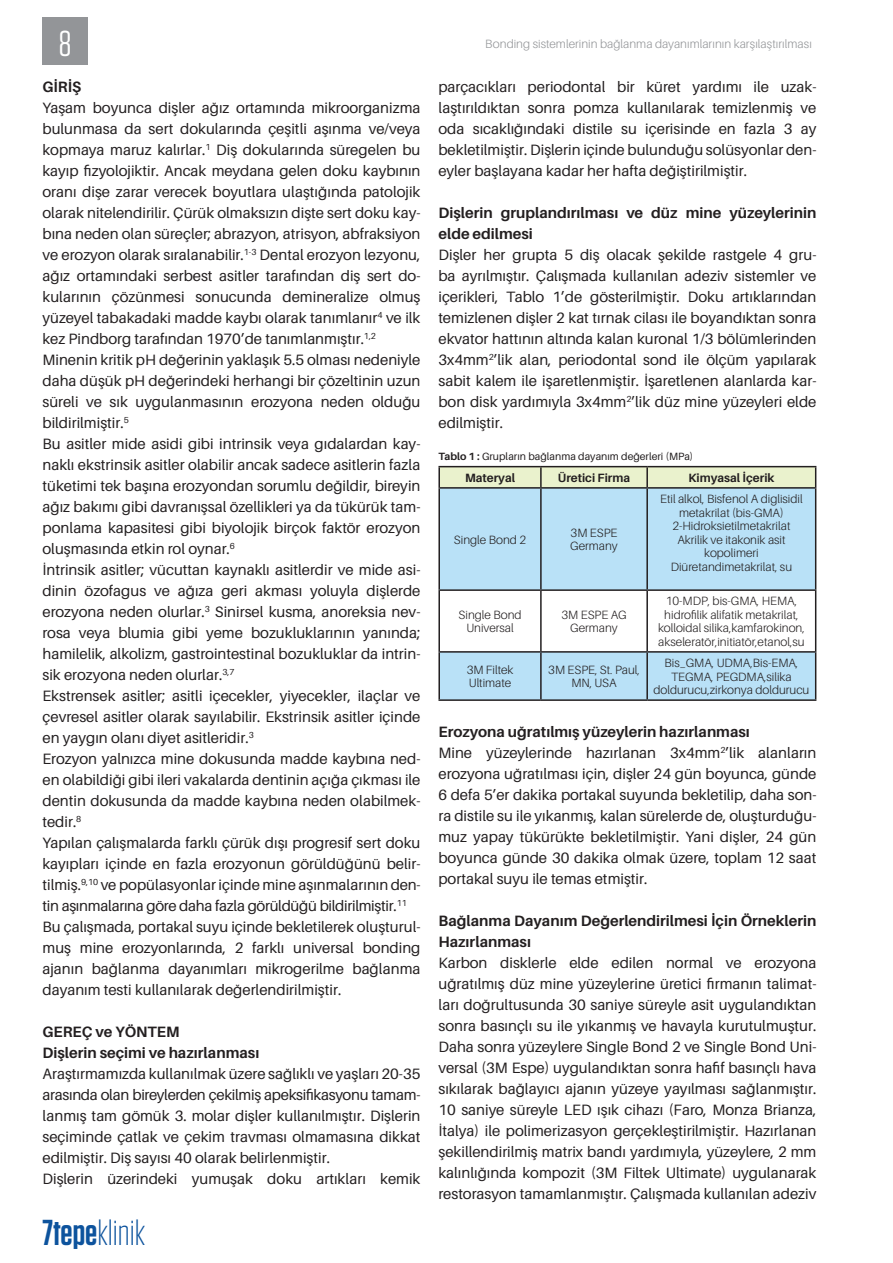
<style>
.page{position:relative;width:893px;height:1263px;background:#fff}
.page>*{position:absolute;margin:0;border:0;box-sizing:border-box;transform-origin:0 0}
.t1{font:300 36px "Tungsten";color:#0d539d}
.t2{font:36px "Tungsten";color:#fff}
.t3{font:15px/21px "Aileron";color:#231f20;text-align:justify}
.t4{font:700 15px/21px "Aileron";color:#231f20}
.t5{font:300 12px/13.5px "Aileron";color:#231f20;text-align:center}
.t6{font:300 12px "Aileron";letter-spacing:.005em;color:#939598}
.t7{font:700 12px "Aileron";color:#231f20}
.t8{font:10.5px "Aileron";color:#231f20}
.s1{font-weight:600}
.s2{font-weight:700}
</style>
<div class="page">
<div style="left:43px;top:18px;width:45px;height:47px;background:#939598"></div>
<svg style="left:440px;top:489px;width:375px;height:210px;fill:#b9e1f7"></svg>
<hr style="left:438px;top:466px;width:103px;height:1px;background:#231f20">
<hr style="left:438px;top:467px;width:2px;height:20px;background:#231f20">
<hr style="left:541px;top:466px;width:106px;height:1px;background:#231f20">
<hr style="left:647px;top:466px;width:169px;height:1px;background:#231f20">
<div style="left:439px;top:467px;width:377px;height:20px;background:#eaf2cd"></div>
<hr style="left:438px;top:487px;width:103px;height:2px;background:#231f20">
<hr style="left:438px;top:489px;width:2px;height:100px;background:#231f20">
<hr style="left:541px;top:487px;width:106px;height:2px;background:#231f20">
<hr style="left:540px;top:489px;width:2px;height:100px;background:#231f20">
<hr style="left:647px;top:487px;width:169px;height:2px;background:#231f20">
<hr style="left:646px;top:489px;width:2px;height:100px;background:#231f20">
<hr style="left:815px;top:489px;width:1px;height:100px;background:#231f20">
<hr style="left:438px;top:589px;width:103px;height:2px;background:#231f20">
<hr style="left:438px;top:591px;width:2px;height:60px;background:#231f20">
<hr style="left:541px;top:589px;width:106px;height:2px;background:#231f20">
<hr style="left:540px;top:591px;width:2px;height:60px;background:#231f20">
<hr style="left:647px;top:589px;width:169px;height:2px;background:#231f20">
<hr style="left:646px;top:591px;width:2px;height:60px;background:#231f20">
<hr style="left:815px;top:591px;width:1px;height:60px;background:#231f20">
<hr style="left:438px;top:651px;width:103px;height:2px;background:#231f20">
<hr style="left:438px;top:653px;width:2px;height:46px;background:#231f20">
<hr style="left:541px;top:651px;width:106px;height:2px;background:#231f20">
<hr style="left:540px;top:653px;width:2px;height:46px;background:#231f20">
<hr style="left:647px;top:651px;width:169px;height:2px;background:#231f20">
<hr style="left:646px;top:653px;width:2px;height:46px;background:#231f20">
<hr style="left:815px;top:653px;width:1px;height:46px;background:#231f20">
<hr style="left:438px;top:699px;width:103px;height:2px;background:#231f20">
<hr style="left:541px;top:699px;width:106px;height:2px;background:#231f20">
<hr style="left:647px;top:699px;width:169px;height:2px;background:#231f20">
<h1 class="t2" style="left:59px;top:25px;width:14px">8</h1>
<p class="t4" style="left:43px;top:77px;width:40px">GİRİŞ</p>
<p class="t3" style="left:43px;top:98px;width:379px">Yaşam boyunca dişler ağız ortamında mikroorganizma bulunmasa da sert dokularında çeşitli aşınma ve/veya kopmaya maruz kalırlar.<sup>1</sup> Diş dokularında süregelen bu kayıp fizyolojiktir. Ancak meydana gelen doku kaybının oranı dişe zarar verecek boyutlara ulaştığında patolojik olarak nitelendirilir. Çürük olmaksızın dişte sert doku kay&shy;bına neden olan süreçler; abrazyon, atrisyon, abfraksiyon ve erozyon olarak sıralanabilir.<sup>1-3</sup> Dental erozyon lezyonu, ağız ortamındaki serbest asitler tarafından diş sert do&shy;kularının çözünmesi sonucunda demineralize olmuş yüzeyel tabakadaki madde kaybı olarak tanımlanır<sup>4</sup> ve ilk kez Pindborg tarafından 1970’de tanımlanmıştır.<sup>1,2</sup></p>
<p class="t3" style="left:43px;top:350px;width:379px">Minenin kritik pH değerinin yaklaşık 5.5 olması nedeniyle daha düşük pH değerindeki herhangi bir çözeltinin uzun süreli ve sık uygulanmasının erozyona neden olduğu bildirilmiştir.<sup>5</sup></p>
<p class="t3" style="left:43px;top:434px;width:379px">Bu asitler mide asidi gibi intrinsik veya gıdalardan kay&shy;naklı ekstrinsik asitler olabilir ancak sadece asitlerin fazla tüketimi tek başına erozyondan sorumlu değildir, bireyin ağız bakımı gibi davranışsal özellikleri ya da tükürük tam&shy;ponlama kapasitesi gibi biyolojik birçok faktör erozyon oluşmasında etkin rol oynar.<sup>6</sup></p>
<p class="t3" style="left:43px;top:560px;width:379px">İntrinsik asitler; vücuttan kaynaklı asitlerdir ve mide asi&shy;dinin özofagus ve ağıza geri akması yoluyla dişlerde erozyona neden olurlar.<sup>3</sup> Sinirsel kusma, anoreksia nev&shy;rosa veya blumia gibi yeme bozukluklarının yanında; hamilelik, alkolizm, gastrointestinal bozukluklar da intrin&shy;sik erozyona neden olurlar.<sup>3,7</sup></p>
<p class="t3" style="left:43px;top:686px;width:379px">Ekstrensek asitler; asitli içecekler, yiyecekler, ilaçlar ve çevresel asitler olarak sayılabilir. Ekstrinsik asitler içinde en yaygın olanı diyet asitleridir.<sup>3</sup></p>
<p class="t3" style="left:43px;top:749px;width:379px">Erozyon yalnızca mine dokusunda madde kaybına ned&shy;en olabildiği gibi ileri vakalarda dentinin açığa çıkması ile dentin dokusunda da madde kaybına neden olabilmek&shy;tedir.<sup>8</sup></p>
<p class="t3" style="left:43px;top:833px;width:379px">Yapılan çalışmalarda farklı çürük dışı progresif sert doku kayıpları içinde en fazla erozyonun görüldüğünü belir&shy;tilmiş.<sup>9,10</sup> ve popülasyonlar içinde mine aşınmalarının den&shy;tin aşınmalarına göre daha fazla görüldüğü bildirilmiştir.<sup>11</sup></p>
<p class="t3" style="left:43px;top:917px;width:379px">Bu çalışmada, portakal suyu içinde bekletilerek oluşturul&shy;muş mine erozyonlarında, 2 farklı universal bonding ajanın bağlanma dayanımları mikrogerilme bağlanma dayanım testi kullanılarak değerlendirilmiştir.</p>
<p class="t4" style="left:43px;top:1022px;width:139px">GEREÇ ve YÖNTEM</p>
<p class="t4" style="left:43px;top:1043px;width:218px">Dişlerin seçimi ve hazırlanması</p>
<p class="t3" style="left:43px;top:1064px;width:379px">Araştırmamızda kullanılmak üzere sağlıklı ve yaşları 20-35 arasında olan bireylerden çekilmiş apeksifikasyonu tamam&shy;lanmış tam gömük 3. molar dişler kullanılmıştır. Dişlerin seçiminde çatlak ve çekim travması olmamasına dikkat edilmiştir. Diş sayısı 40 olarak belirlenmiştir.</p>
<p class="t3" style="left:43px;top:1169px;width:379px">Dişlerin üzerindeki yumuşak doku artıkları kemik</p>
<h1 class="t1" style="left:43px;top:1214px;width:104px"><span class="s1">7tepe</span>klinik</h1>
<p class="t6" style="left:485px;top:37px;width:328px">Bonding sistemlerinin bağlanma dayanımlarının karşılaştırılması</p>
<p class="t3" style="left:438px;top:77px;width:379px">parçacıkları periodontal bir küret yardımı ile uzak&shy;laştırıldıktan sonra pomza kullanılarak temizlenmiş ve oda sıcaklığındaki distile su içerisinde en fazla 3 ay bekletilmiştir. Dişlerin içinde bulunduğu solüsyonlar den&shy;eyler başlayana kadar her hafta değiştirilmiştir.</p>
<p class="t4" style="left:438px;top:203px;width:379px">Dişlerin gruplandırılması ve düz mine yüzeylerinin elde edilmesi</p>
<p class="t3" style="left:438px;top:245px;width:379px">Dişler her grupta 5 diş olacak şekilde rastgele 4 gru&shy;ba ayrılmıştır. Çalışmada kullanılan adeziv sistemler ve içerikleri, Tablo 1’de gösterilmiştir. Doku artıklarından temizlenen dişler 2 kat tırnak cilası ile boyandıktan sonra ekvator hattının altında kalan kuronal 1/3 bölümlerinden 3x4mm<sup>2</sup>’lik alan, periodontal sond ile ölçüm yapılarak sabit kalem ile işaretlenmiştir. İşaretlenen alanlarda kar&shy;bon disk yardımıyla 3x4mm<sup>2</sup>’lik düz mine yüzeyleri elde edilmiştir.</p>
<p class="t8" style="left:438px;top:450px;width:256px"><span class="s2">Tablo 1 :</span> Grupların bağlanma dayanım değerleri (MPa)</p>
<p class="t7" style="left:465px;top:471px;width:52px">Materyal</p>
<p class="t7" style="left:558px;top:471px;width:74px">Üretici Firma</p>
<p class="t7" style="left:688px;top:471px;width:88px">Kimyasal İçerik</p>
<p class="t5" style="left:454px;top:533px;width:74px">Single Bond 2</p>
<p class="t5" style="left:571px;top:526px;width:48px">3M ESPE</p>
<p class="t5" style="left:570px;top:540px;width:49px">Germany</p>
<p class="t5" style="left:459px;top:608px;width:64px">Single Bond<br>Universal</p>
<p class="t5" style="left:561px;top:608px;width:67px">3M ESPE AG<br>Germany</p>
<p class="t5" style="left:660px;top:492px;width:144px">Etil alkol, Bisfenol A diglisidil metakrilat (bis-GMA)</p>
<p class="t5" style="left:672px;top:519px;width:120px">2-Hidroksietilmetakrilat</p>
<p class="t5" style="left:677px;top:533px;width:110px">Akrilik ve itakonik asit</p>
<p class="t5" style="left:704px;top:546px;width:56px">kopolimeri</p>
<p class="t5" style="left:671px;top:560px;width:123px">Diüretandimetakrilat, su</p>
<p class="t5" style="left:658px;top:595px;width:148px">10-MDP, bis-GMA, HEMA, hidrofilik alifatik metakrilat, kolloidal silika,kamfarokinon,</p>
<p class="t5" style="left:658px;top:635px;width:148px">akseleratör,initiatör,etanol,su</p>
<p class="t5" style="left:548px;top:663px;width:93px">3M ESPE, St. Paul,<br>MN, USA</p>
<p class="t5" style="left:653px;top:656px;width:157px">Bis_GMA, UDMA,Bis-EMA,<br>TEGMA, PEGDMA,silika doldurucu,zirkonya doldurucu</p>
<p class="t4" style="left:438px;top:721px;width:313px">Erozyona uğratılmış yüzeylerin hazırlanması</p>
<p class="t3" style="left:438px;top:742px;width:379px">Mine yüzeylerinde hazırlanan 3x4mm<sup>2</sup>’lik alanların erozyona uğratılması için, dişler 24 gün boyunca, günde 6 defa 5’er dakika portakal suyunda bekletilip, daha son&shy;ra distile su ile yıkanmış, kalan sürelerde de, oluşturduğu&shy;muz yapay tükürükte bekletilmiştir. Yani dişler, 24 gün boyunca günde 30 dakika olmak üzere, toplam 12 saat portakal suyu ile temas etmiştir.</p>
<p class="t4" style="left:438px;top:910px;width:379px">Bağlanma Dayanım Değerlendirilmesi İçin Örneklerin<br>Hazırlanması</p>
<p class="t3" style="left:438px;top:952px;width:379px">Karbon disklerle elde edilen normal ve erozyona uğratılmış düz mine yüzeylerine üretici firmanın talimat&shy;ları doğrultusunda 30 saniye süreyle asit uygulandıktan sonra basınçlı su ile yıkanmış ve havayla kurutulmuştur.<br>Daha sonra yüzeylere Single Bond 2 ve Single Bond Uni&shy;versal (3M Espe) uygulandıktan sonra hafif basınçlı hava sıkılarak bağlayıcı ajanın yüzeye yayılması sağlanmıştır.<br>10 saniye süreyle LED ışık cihazı (Faro, Monza Brianza, İtalya) ile polimerizasyon gerçekleştirilmiştir. Hazırlanan şekillendirilmiş matrix bandı yardımıyla, yüzeylere, 2 mm kalınlığında kompozit (3M Filtek Ultimate) uygulanarak restorasyon tamamlanmıştır. Çalışmada kullanılan adeziv</p>
<p class="t5" style="left:467px;top:663px;width:48px">3M Filtek</p>
<p class="t5" style="left:469px;top:677px;width:44px">Ultimate</p>
</div>
